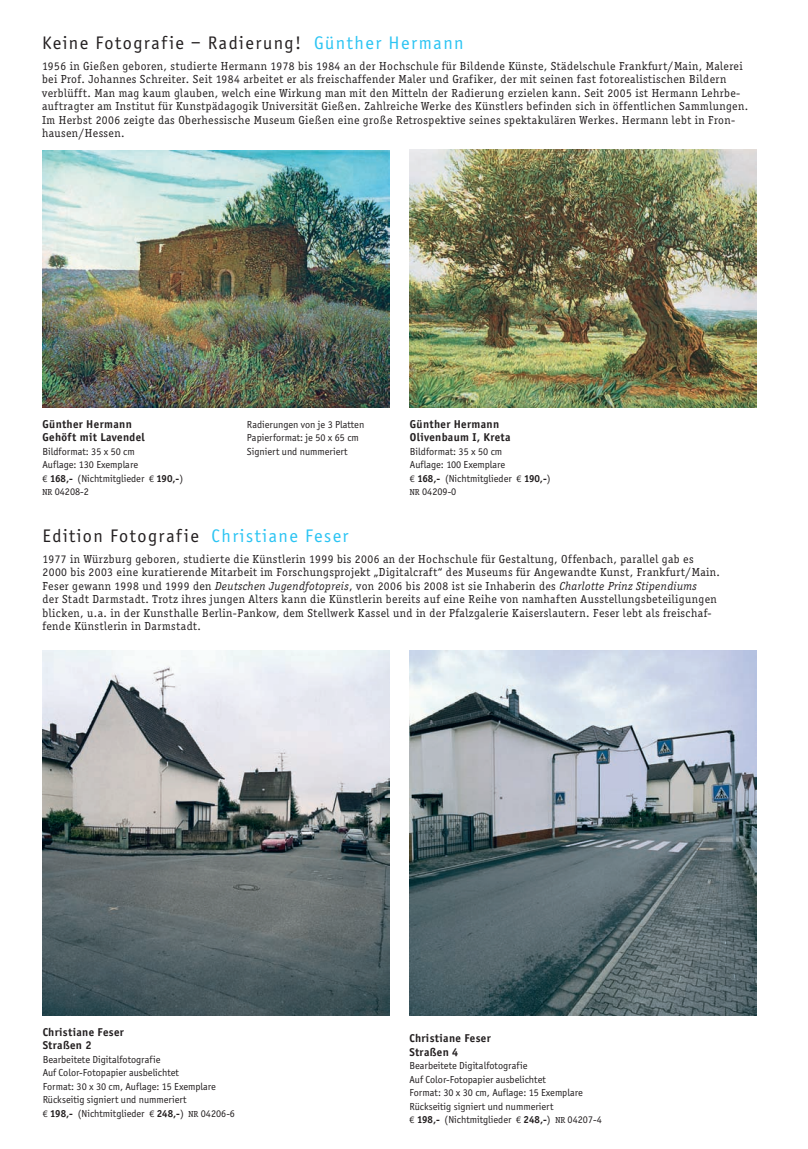
<style>
.page{position:relative;width:808px;height:1149px;background:#fff}
.page>*{position:absolute;margin:0;border:0;box-sizing:border-box;transform-origin:0 0}
.t1{font:18.75px "Officina Sans";letter-spacing:.08em;color:#231f20}
.t2{font:12px/13.5px "Officina Serif";letter-spacing:.035em;color:#231f20}
.t3{font:700 11.7px/13.5px "Officina Sans";letter-spacing:.03em;color:#231f20}
.t4{font:10.5px/13.5px "Officina Sans";color:#231f20}
.t5{font:10.5px "Officina Serif";color:#231f20}
.s1{color:#2bc4f3}
.s2{font-family:"Linotype Euro Font Rto S";font-size:9.75px}
.s3{font-weight:700}
.s4{font-size:9px}
.s5{font-style:italic}
.s6{font-family:"Officina Serif";font-size:9px}
.s7{font-family:"Officina Serif"}
</style>
<div class="page">
<img style="left:42px;top:150px;width:347px;height:257px">
<img style="left:409px;top:149px;width:347px;height:258px">
<img style="left:43px;top:650px;width:346px;height:364px">
<img style="left:409px;top:650px;width:347px;height:364px">
<h1 class="t1" style="left:42px;top:36px;width:423px">Keine Fotografie – Radierung! <span class="s1">Günther Hermann</span></h1>
<p class="t2" style="left:42px;top:60px;width:708px">1956 in Gießen geboren, studierte Hermann 1978 bis 1984 an der Hochschule für Bildende Künste, Städelschule Frankfurt/Main, Malerei bei Prof. Johannes Schreiter. Seit 1984 arbeitet er als freischaffender Maler und Grafiker, der mit seinen fast fotorealistischen Bildern verblüfft. Man mag kaum glauben, welch eine Wirkung man mit den Mitteln der Radierung erzielen kann. Seit 2005 ist Hermann Lehrbe&shy;auftragter am Institut für Kunstpädagogik Universität Gießen. Zahlreiche Werke des Künstlers befinden sich in öffentlichen Sammlungen.<br>Im Herbst 2006 zeigte das Oberhessische Museum Gießen eine große Retrospektive seines spektakulären Werkes. Hermann lebt in Fron&shy;hausen/Hessen.</p>
<p class="t3" style="left:43px;top:417px;width:104px">Günther Hermann<br>Gehöft mit Lavendel</p>
<p class="t4" style="left:43px;top:445px;width:142px">Bildformat: 35 x 50 cm<br>Auflage: 130 Exemplare<br><span class="s2">F</span> <span class="s3">168,-</span> (Nichtmitglieder <span class="s2">F</span> <span class="s3">190,-</span>)</p>
<p class="t5" style="left:43px;top:487px;width:48px"><span class="s4">NR</span> 04208-2</p>
<p class="t4" style="left:247px;top:418px;width:119px">Radierungen von je 3 Platten<br>Papierformat: je 50 x 65 cm<br>Signiert und nummeriert</p>
<p class="t3" style="left:410px;top:417px;width:102px">Günther Hermann<br>Olivenbaum I, Kreta</p>
<p class="t4" style="left:410px;top:445px;width:142px">Bildformat: 35 x 50 cm<br>Auflage: 100 Exemplare<br><span class="s2">F</span> <span class="s3">168,-</span> (Nichtmitglieder <span class="s2">F</span> <span class="s3">190,-</span>)</p>
<p class="t5" style="left:410px;top:487px;width:48px"><span class="s4">NR</span> 04209-0</p>
<h1 class="t1" style="left:43px;top:528px;width:308px">Edition Fotografie <span class="s1">Christiane Feser</span></h1>
<p class="t2" style="left:43px;top:552px;width:679px">1977 in Würzburg geboren, studierte die Künstlerin 1999 bis 2006 an der Hochschule für Gestaltung, Offenbach, parallel gab es 2000 bis 2003 eine kuratierende Mitarbeit im Forschungsprojekt „Digitalcraft“ des Museums für Angewandte Kunst, Frankfurt/Main.<br>Feser gewann 1998 und 1999 den <span class="s5">Deutschen Jugendfotopreis</span>, von 2006 bis 2008 ist sie Inhaberin des <span class="s5">Charlotte Prinz Stipendiums<br></span>der Stadt Darmstadt. Trotz ihres jungen Alters kann die Künstlerin bereits auf eine Reihe von namhaften Ausstellungsbeteiligungen blicken, u.a. in der Kunsthalle Berlin-Pankow, dem Stellwerk Kassel und in der Pfalzgalerie Kaiserslautern. Feser lebt als freischaf&shy;fende Künstlerin in Darmstadt.</p>
<p class="t3" style="left:43px;top:1025px;width:83px">Christiane Feser<br>Straßen 2</p>
<p class="t4" style="left:43px;top:1052px;width:194px">Bearbeitete Digitalfotografie<br>Auf Color-Fotopapier ausbelichtet<br>Format: 30 x 30 cm, Auflage: 15 Exemplare Rückseitig signiert und nummeriert<br><span class="s2">F</span> <span class="s3">198,-</span> (Nichtmitglieder <span class="s2">F</span> <span class="s3">248,-</span>) <span class="s6">NR</span> <span class="s7">04206-6</span></p>
<p class="t3" style="left:409px;top:1032px;width:83px">Christiane Feser<br>Straßen 4</p>
<p class="t4" style="left:409px;top:1059px;width:194px">Bearbeitete Digitalfotografie<br>Auf Color-Fotopapier ausbelichtet<br>Format: 30 x 30 cm, Auflage: 15 Exemplare Rückseitig signiert und nummeriert<br><span class="s2">F</span> <span class="s3">198,-</span> (Nichtmitglieder <span class="s2">F</span> <span class="s3">248,-</span>) <span class="s6">NR</span> <span class="s7">04207-4</span></p>
</div>
